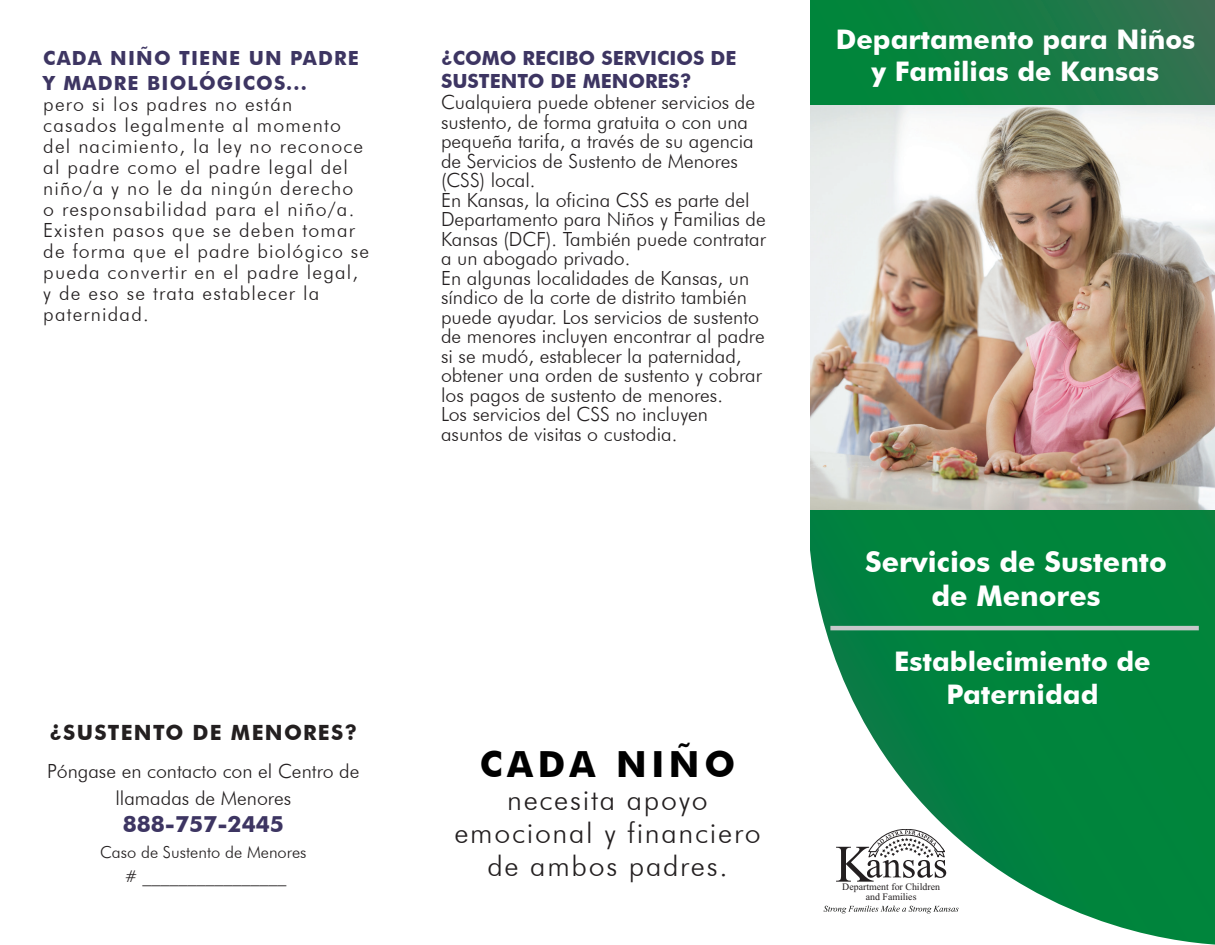
<style>
.page{position:relative;width:1215px;height:945px;background:#fff}
.page>*{position:absolute;margin:0;border:0;box-sizing:border-box;transform-origin:0 0}
.t1{font:700 36px "Futura BT";letter-spacing:.13em;color:#000}
.t2{font:300 28.5px/33px "Futura BT";letter-spacing:.06em;color:#231f20;text-align:center}
.t3{font:700 28.5px/34.2px "Futura BT";color:#fff;text-align:center}
.t4{font:700 27px/32.4px "Futura BT";color:#fff;text-align:center}
.t5{font:700 22.5px "Futura BT";color:#3d3562}
.t6{font:700 21px "Futura BT";letter-spacing:.06em;color:#231f20}
.t7{font:300 19.5px/19.5px "Futura BT";color:#231f20;text-align:center}
.t8{font:300 19.5px/21px "Futura BT";letter-spacing:.06em;color:#231f20}
.t9{font:700 19.5px/23.4px "Futura BT";color:#3d3562}
.t10{font:700 19.5px/25.2px "Futura BT";letter-spacing:.06em;color:#3d3562}
.t11{font:300 18px "Futura BT";color:#231f20}
.t12{font:300 16.5px "Futura BT";color:#231f20}
.t13{font:9.9px/9.9px "Times New Roman";color:#231f20;text-align:center}
.s1{font-size:16.5px}
</style>
<div class="page">
<svg style="left:810px;top:0;width:405px;height:539px;background:#127e43"></svg>
<svg style="left:810px;top:539px;width:405px;height:406px;fill:#00853c"></svg>
<svg style="left:836px;top:829px;width:110px;height:53px"></svg>
<svg style="left:824px;top:906px;width:135px;height:7px"></svg>
<hr style="left:830px;top:626px;width:369px;height:4px;background:#c7c8ca">
<img style="left:810px;top:105px;width:405px;height:404px">
<p class="t10" style="left:43px;top:45px;width:317px">CADA NIÑO TIENE UN PADRE<br>Y MADRE BIOLÓGICOS...</p>
<p class="t8" style="left:43px;top:93px;width:327px">pero si los padres no están casados legalmente al momento del nacimiento, la ley no reconoce al padre como el padre legal del niño/a y no le da ningún derecho<br>o responsabilidad para el niño/a.<br>Existen pasos que se deben tomar de forma que el padre biológico se pueda convertir en el padre legal, y de eso se trata establecer la paternidad.</p>
<p class="t6" style="left:49px;top:720px;width:309px">¿SUSTENTO DE MENORES?</p>
<p class="t7" style="left:47px;top:757px;width:314px;line-height:27px">Póngase en contacto con el Centro de llamadas de Menores</p>
<p class="t5" style="left:123px;top:810px;width:163px">888-757-2445</p>
<p class="t12" style="left:100px;top:842px;width:208px">Caso de Sustento de Menores</p>
<p class="t11" style="left:125px;top:864px;width:163px"><span class="s1">#</span> ________________</p>
<p class="t9" style="left:441px;top:46px;width:297px">¿COMO RECIBO SERVICIOS DE<br>SUSTENTO DE MENORES?</p>
<p class="t7" style="left:441px;top:92px;width:326px;text-align:left">Cualquiera puede obtener servicios de sustento, de forma gratuita o con una pequeña tarifa, a través de su agencia de Servicios de Sustento de Menores (CSS) local.<br>En Kansas, la oficina CSS es parte del Departamento para Niños y Familias de Kansas (DCF). También puede contratar a un abogado privado.<br>En algunas localidades de Kansas, un síndico de la corte de distrito también puede ayudar. Los servicios de sustento de menores incluyen encontrar al padre si se mudó, establecer la paternidad, obtener una orden de sustento y cobrar los pagos de sustento de menores.<br>Los servicios del CSS no incluyen asuntos de visitas o custodia.</p>
<h1 class="t1" style="left:480px;top:743px;width:257px">CADA NIÑO</h1>
<h2 class="t2" style="left:454px;top:783px;width:308px">necesita apoyo emocional y financiero de ambos padres.</h2>
<h3 class="t4" style="left:836px;top:23px;width:361px">Departamento para Niños y Familias de Kansas</h3>
<h2 class="t3" style="left:865px;top:545px;width:303px">Servicios de Sustento de Menores</h2>
<h3 class="t4" style="left:894px;top:645px;width:258px">Establecimiento de<br>Paternidad</h3>
<p class="t13" style="left:842px;top:882px;width:99px">Department for Children and Families</p>
</div>
